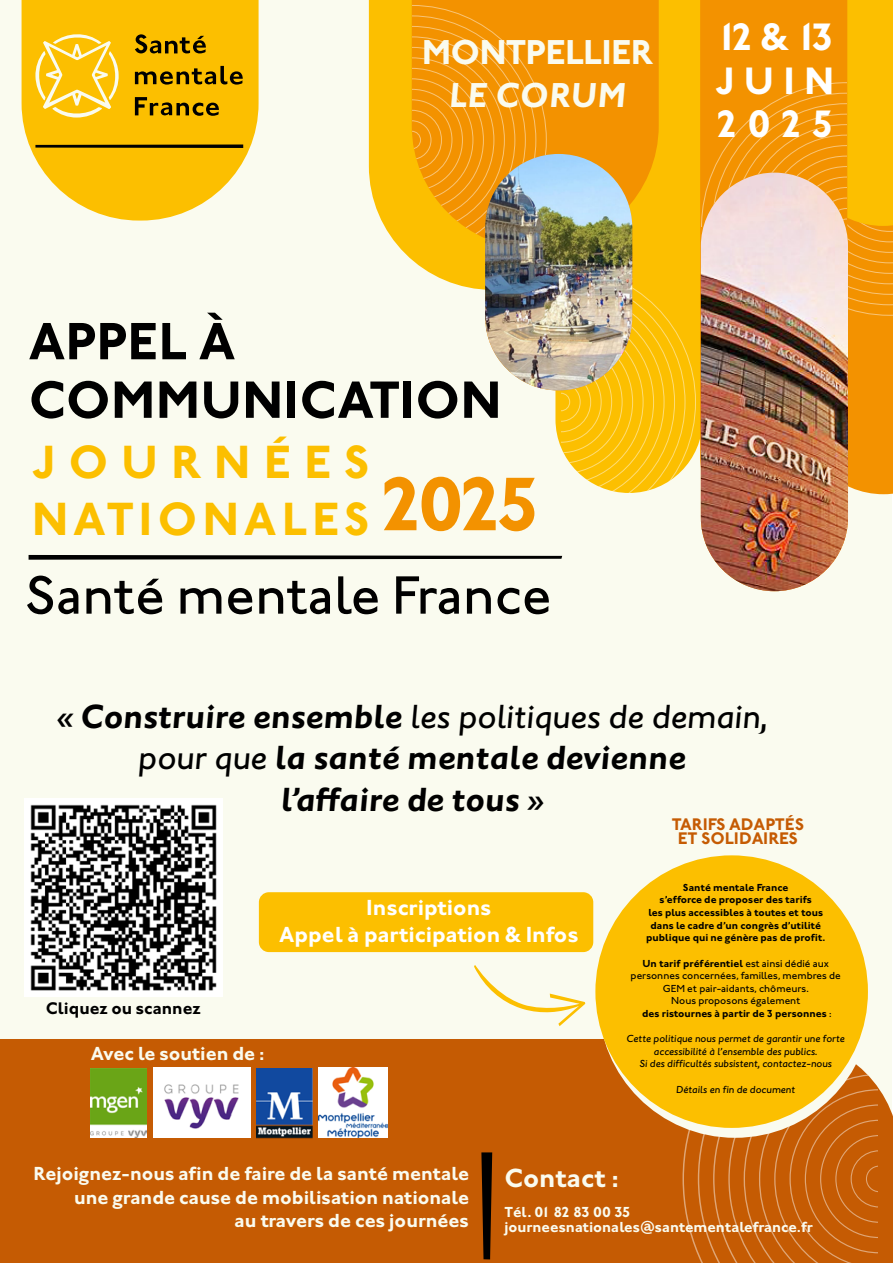
<style>
.page{position:relative;width:893px;height:1263px;background:#fff}
.page>*{position:absolute;margin:0;border:0;box-sizing:border-box;transform-origin:0 0}
.t1{font:700 78px "Johnston ITC Std";color:#f39200}
.t2{font:500 55.5px "Johnston ITC Std";color:#000}
.t3{font:700 54px/58.5px "Johnston ITC Std";color:#000}
.t4{font:700 48px/57.6px "Johnston ITC Std";letter-spacing:.105em;color:#fcbf00}
.t5{font:700 39.3px/43.5px "Johnston ITC Std";letter-spacing:.22em;color:#fff;text-align:justify}
.t6{font:700 35.7px "Johnston ITC Std";letter-spacing:-.02em;color:#fafbef}
.t7{font:italic 700 35.7px "Johnston ITC Pro";letter-spacing:.01em;color:#fafbef}
.t8{font:italic 700 34.5px/41.4px "Johnston ITC Pro";color:#000;text-align:center}
.t9{font:italic 500 34.5px "Johnston ITC Std";color:#000}
.t10{font:700 27px "Johnston ITC Std";color:#fafbef}
.t11{font:700 22.5px/27px "Johnston ITC Std";color:#fff;text-align:center}
.t12{font:700 19.5px/23.4px "Johnston ITC Std";color:#fafbef;text-align:right}
.t13{font:700 17.25px/13.6px "Johnston ITC Std";letter-spacing:-.01em;color:#c55b03;text-align:center}
.t14{font:700 17.25px "Johnston ITC Std";color:#000}
.t15{font:700 15px/15px "Johnston ITC Std";color:#fafbef}
.t16{font:500 10.5px/12.6px "Johnston ITC Std";color:#000;text-align:center}
.t17{font:italic 500 10.5px/12.6px "Johnston ITC Std";color:#000;text-align:center}
.t18{font:700 10.5px/12.6px "Johnston ITC Std";color:#000;text-align:center}
.s1{font-family:"Johnston ITC Pro";font-weight:700}
.s2{font-family:"Johnston ITC Std";font-weight:500}
.s3{font-weight:700}
</style>
<div class="page">
<div style="left:0;top:0;width:891px;height:1259px;background:#fafbef"></div>
<div style="left:0;top:1039px;width:893px;height:224px;background:#c55b03"></div>
<svg style="left:682px;top:1039px;width:196px;height:224px;background:#c86411"></svg>
<div style="left:599px;top:865px;width:272px;height:273px;background:#fafbef;border-radius:50%"></div>
<div style="left:595px;top:855px;width:273px;height:273px;background:#fcbf00;border-radius:50%"></div>
<svg style="left:22px;top:0;width:237px;height:221px;fill:#fcbf00"></svg>
<svg style="left:135px;top:66px;width:108px;height:19px;background:#a57d00"></svg>
<svg style="left:135px;top:97px;width:84px;height:19px;background:#a67e00"></svg>
<svg style="left:135px;top:34px;width:71px;height:19px"></svg>
<svg style="left:35px;top:31px;width:84px;height:87px"></svg>
<svg style="left:35px;top:144px;width:208px;height:4px"></svg>
<svg style="left:474px;top:965px;width:111px;height:61px"></svg>
<svg style="left:29px;top:555px;width:533px;height:5px;background:#3b3b38"></svg>
<svg style="left:369px;top:0;width:116px;height:290px;fill:#fcbf00"></svg>
<div style="left:412px;top:0;width:150px;height:249px;background:#f39200"></div>
<svg style="left:413px;top:5px;width:134px;height:244px;background:#f49a09"></svg>
<svg style="left:562px;top:0;width:331px;height:494px;background:#f7a808"></svg>
<img style="left:701px;top:173px;width:147px;height:418px;border-radius:74px">
<img style="left:485px;top:154px;width:147px;height:236px;border-radius:74px">
<svg style="left:481px;top:1152px;width:11px;height:107px"></svg>
<div style="left:259px;top:892px;width:334px;height:60px;background:#fcbf00;border-radius:10px"></div>
<img style="left:153px;top:1068px;width:97px;height:70px">
<img style="left:91px;top:1068px;width:56px;height:70px">
<img style="left:257px;top:1068px;width:55px;height:70px">
<img style="left:319px;top:1068px;width:69px;height:69px">
<img style="left:24px;top:798px;width:198px;height:198px">
<h3 class="t6" style="left:422px;top:31px;width:233px">MONTPELLIER</h3>
<h3 class="t7" style="left:449px;top:74px;width:178px">LE CORUM</h3>
<h3 class="t5" style="left:715px;top:15px;width:121px">12 &amp; 13<br>JUIN 2025</h3>
<h3 class="t3" style="left:29px;top:312px;width:475px">APPEL À<br>COMMUNICATION</h3>
<h3 class="t4" style="left:32px;top:433px;width:339px">JOURNÉES<br>NATIONALES</h3>
<h1 class="t1" style="left:378px;top:457px;width:165px">2025</h1>
<h2 class="t2" style="left:24px;top:562px;width:529px">Santé mentale France</h2>
<h3 class="t9" style="left:57px;top:696px;width:713px">« <span class="s1">Construire ensemble</span> les politiques de demain,</h3>
<h3 class="t8" style="left:138px;top:737px;width:550px"><span class="s2">pour que</span> la santé mentale devienne l’affaire de tous <span class="s2">»</span></h3>
<h3 class="t11" style="left:279px;top:893px;width:301px">Inscriptions<br>Appel à participation &amp; Infos</h3>
<h3 class="t14" style="left:46px;top:997px;width:157px">Cliquez ou scannez</h3>
<h3 class="t12" style="left:91px;top:1042px;width:176px">Avec le soutien de :</h3>
<h3 class="t13" style="left:672px;top:817px;width:134px">TARIFS ADAPTÉS<br>ET SOLIDAIRES</h3>
<p class="t18" style="left:646px;top:881px;width:181px">Santé mentale France<br>s’efforce de proposer des tarifs<br>les plus accessibles à toutes et tous dans le cadre d’un congrès d’utilité publique qui ne génère pas de profit.</p>
<p class="t16" style="left:631px;top:957px;width:212px"><span class="s3">Un tarif préférentiel</span> est ainsi dédié aux personnes concernées, familles, membres de GEM et pair-aidants, chômeurs.<br>Nous proposons également<br><span class="s3">des ristournes à partir de 3 personnes</span> :</p>
<p class="t17" style="left:627px;top:1032px;width:220px">Cette politique nous permet de garantir une forte accessibilité à l’ensemble des publics.<br>Si des difficultés subsistent, contactez-nous</p>
<p class="t17" style="left:676px;top:1083px;width:120px">Détails en fin de document</p>
<h3 class="t12" style="left:33px;top:1162px;width:437px">Rejoignez-nous afin de faire de la santé mentale une grande cause de mobilisation nationale<br>au travers de ces journées</h3>
<h3 class="t10" style="left:504px;top:1161px;width:116px">Contact :</h3>
<h3 class="t15" style="left:504px;top:1204px;width:310px">Tél. 01 82 83 00 35 journeesnationales@santementalefrance.fr</h3>
</div>
